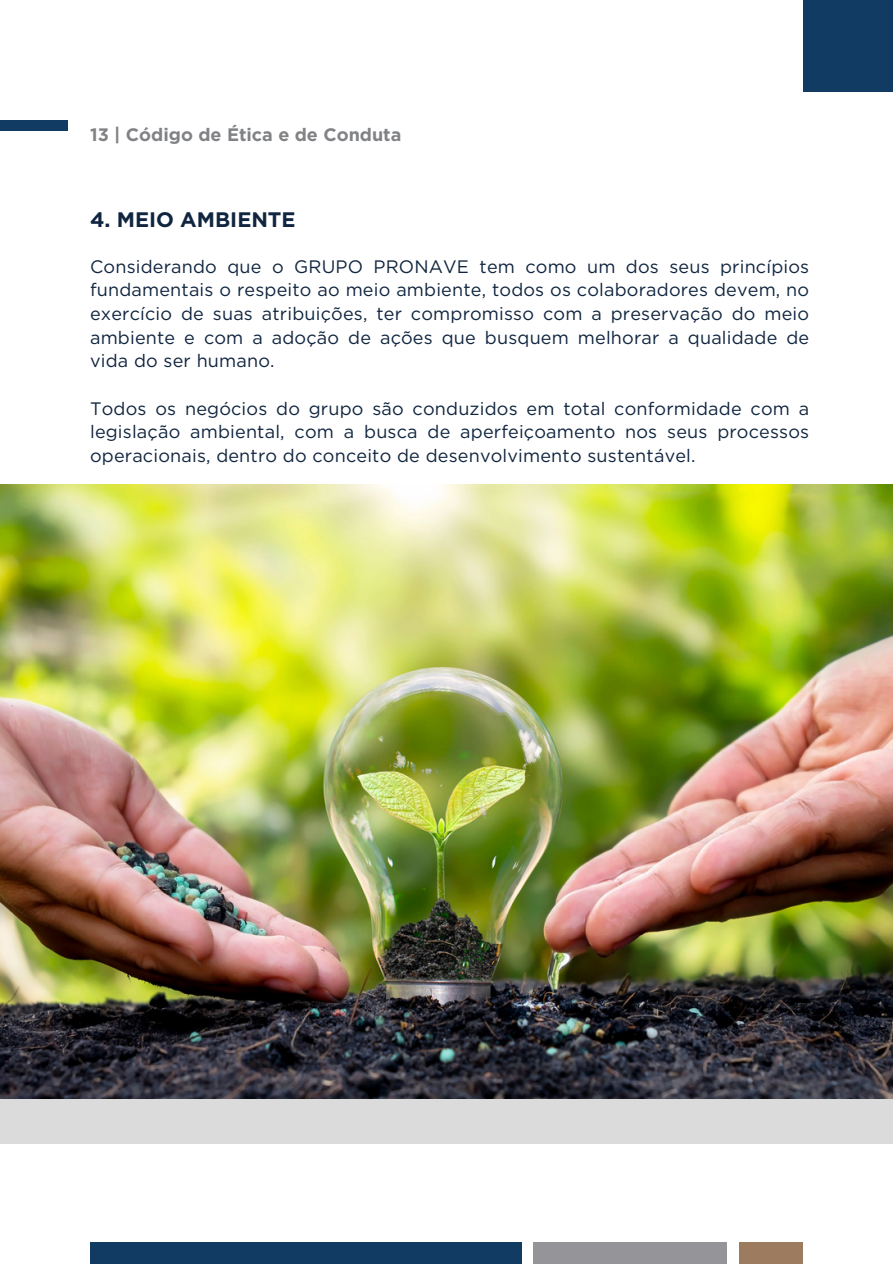
<style>
.page{position:relative;width:893px;height:1264px;background:#fff}
.page>*{position:absolute;margin:0;border:0;box-sizing:border-box;transform-origin:0 0}
.t1{font:700 21px "Gotham";color:#10253f}
.t2{font:18px/23.7px "Gotham";letter-spacing:.01em;color:#10253f;text-align:justify}
.t3{font:700 18px "Gotham";color:#808285}
</style>
<div class="page">
<div style="left:0;top:767px;width:892px;height:376px;background:#dbdbdb"></div>
<div style="left:532px;top:1242px;width:194px;height:21px;background:#949499"></div>
<div style="left:739px;top:1242px;width:63px;height:21px;background:#9c7b5e"></div>
<div style="left:90px;top:1242px;width:431px;height:21px;background:#123b63"></div>
<div style="left:803px;top:0;width:89px;height:91px;background:#123b63"></div>
<div style="left:0;top:120px;width:67px;height:10px;background:#123b63"></div>
<img style="left:0;top:485px;width:892px;height:613px">
<p class="t3" style="left:90px;top:124px;width:313px">13 | Código de Ética e de Conduta</p>
<h2 class="t1" style="left:90px;top:207px;width:207px">4. MEIO AMBIENTE</h2>
<h1 class="t2" style="left:90px;top:254px;width:720px">Considerando que o GRUPO PRONAVE tem como um dos seus princípios fundamentais o respeito ao meio ambiente, todos os colaboradores devem, no exercício de suas atribuições, ter compromisso com a preservação do meio ambiente e com a adoção de ações que busquem melhorar a qualidade de vida do ser humano.</h1>
<p class="t2" style="left:90px;top:396px;width:720px">Todos os negócios do grupo são conduzidos em total conformidade com a legislação ambiental, com a busca de aperfeiçoamento nos seus processos operacionais, dentro do conceito de desenvolvimento sustentável.</p>
</div>
